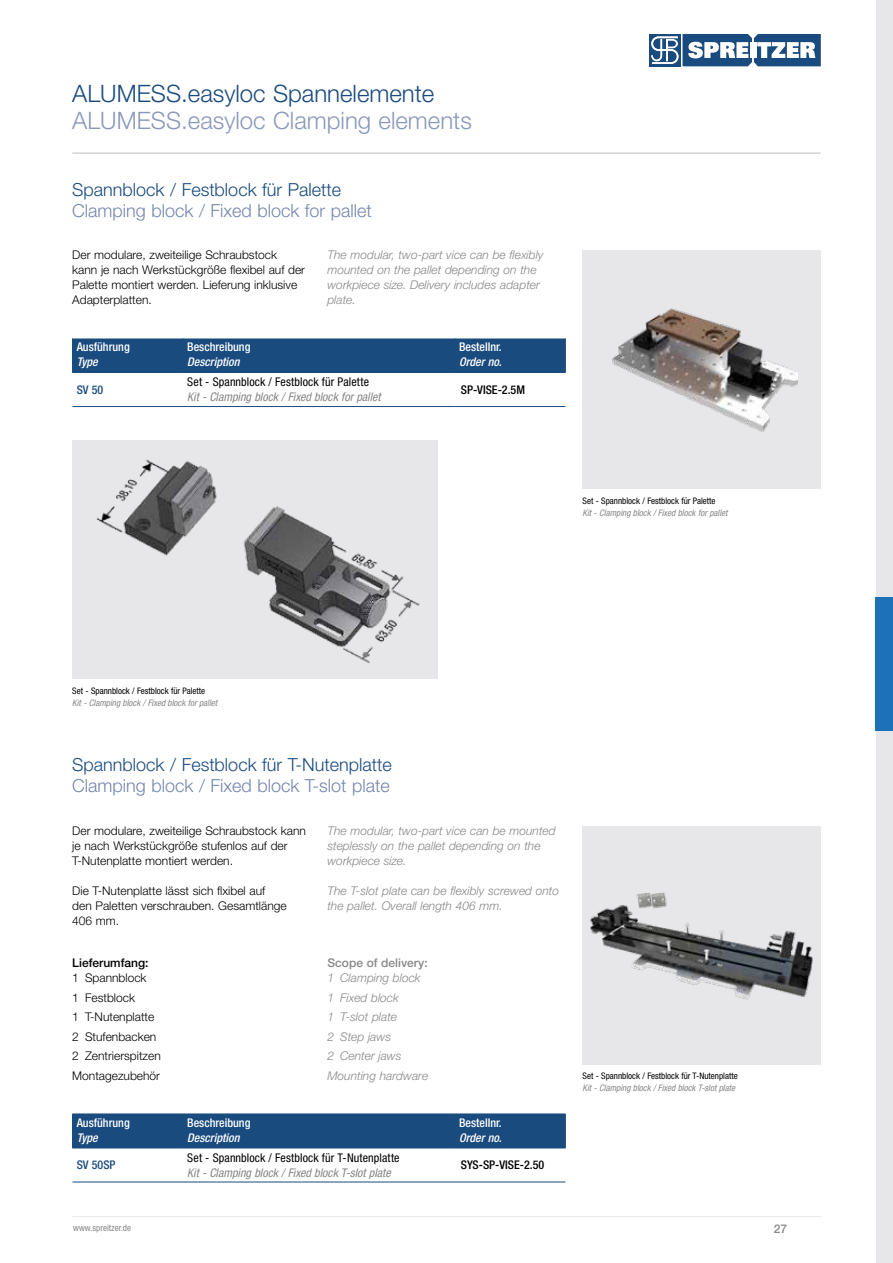
<style>
.page{position:relative;width:893px;height:1263px;background:#fff}
.page>*{position:absolute;margin:0;border:0;box-sizing:border-box;transform-origin:0 0}
.t1{font:300 24px "Helvetica Neue LT Std";color:#8a98ba}
.t2{font:300 24px "Helvetica Neue LT Std";color:#1a4b7e}
.t3{font:300 18px "Helvetica Neue LT Std";color:#7486ad}
.t4{font:300 18px "Helvetica Neue LT Std";color:#1a4b7e}
.t5{font:300 12px/15px "Helvetica Neue LT Std";color:#000}
.t6{font:italic 300 12px/15px "Helvetica Neue LT Std";color:#878787}
.t7{font:italic condensed 12px "Helvetica Neue LT Std";color:#878787}
.t8{font:condensed 12px "Helvetica Neue LT Std";letter-spacing:.01em;color:#000}
.t9{font:500 condensed 12px "Helvetica Neue LT Std";color:#fff}
.t10{font:italic 500 condensed 12px "Helvetica Neue LT Std";color:#fff}
.t11{font:500 condensed 12px "Helvetica Neue LT Std";color:#000}
.t12{font:500 12px "Helvetica Neue LT Std";color:#878787}
.t13{font:500 12px "Helvetica Neue LT Std";color:#000}
.t14{font:500 condensed 12px "Helvetica Neue LT Std";color:#1a4b7e}
.t15{font:italic condensed 9px "Helvetica Neue LT Std";color:#878787}
.t16{font:condensed 9px "Helvetica Neue LT Std";color:#000}
.t17{font:condensed 9px "Helvetica Neue LT Std";color:#878787}
</style>
<div class="page">
<hr style="left:72px;top:153px;width:749px;height:1px;background:#bdbec4">
<hr style="left:72px;top:1216px;width:749px;height:1px;background:#e7e7ea">
<div style="left:876px;top:0;width:17px;height:1263px;background:#e7e7ea"></div>
<div style="left:649px;top:34px;width:32px;height:32px;background:#1a4b7e"></div>
<svg style="left:651px;top:34px;width:170px;height:32px"></svg>
<div style="left:583px;top:251px;width:238px;height:238px;background:#e7e7ea"></div>
<img style="left:612px;top:308px;width:185px;height:124px">
<div style="left:583px;top:826px;width:238px;height:238px;background:#e7e7ea"></div>
<img style="left:590px;top:892px;width:223px;height:108px">
<div style="left:73px;top:338px;width:492px;height:34px;background:#1a4b7e"></div>
<hr style="left:455px;top:338px;width:1px;height:34px;background:#1a4b7e">
<hr style="left:183px;top:338px;width:1px;height:34px;background:#1a4b7e">
<hr style="left:565px;top:338px;width:1px;height:34px;background:#1a4b7e">
<hr style="left:72px;top:338px;width:1px;height:34px;background:#1a4b7e">
<hr style="left:72px;top:372px;width:111px;height:1px;background:#1a4b7e">
<hr style="left:183px;top:372px;width:272px;height:1px;background:#1a4b7e">
<hr style="left:455px;top:372px;width:111px;height:1px;background:#1a4b7e">
<hr style="left:72px;top:406px;width:111px;height:1px;background:#1a4b7e">
<hr style="left:183px;top:406px;width:272px;height:1px;background:#1a4b7e">
<hr style="left:455px;top:406px;width:110px;height:1px;background:#1a4b7e">
<div style="left:73px;top:1115px;width:492px;height:33px;background:#1a4b7e"></div>
<hr style="left:455px;top:1114px;width:1px;height:34px;background:#1a4b7e">
<hr style="left:183px;top:1114px;width:1px;height:34px;background:#1a4b7e">
<hr style="left:565px;top:1114px;width:1px;height:34px;background:#1a4b7e">
<hr style="left:72px;top:1114px;width:111px;height:1px;background:#1a4b7e">
<hr style="left:72px;top:1114px;width:1px;height:34px;background:#1a4b7e">
<hr style="left:183px;top:1114px;width:272px;height:1px;background:#1a4b7e">
<hr style="left:455px;top:1114px;width:111px;height:1px;background:#1a4b7e">
<hr style="left:72px;top:1148px;width:111px;height:1px;background:#1a4b7e">
<hr style="left:183px;top:1148px;width:272px;height:1px;background:#1a4b7e">
<hr style="left:455px;top:1148px;width:111px;height:1px;background:#1a4b7e">
<hr style="left:72px;top:1182px;width:111px;height:1px;background:#1a4b7e">
<hr style="left:183px;top:1182px;width:272px;height:1px;background:#1a4b7e">
<hr style="left:455px;top:1182px;width:110px;height:1px;background:#1a4b7e">
<div style="left:72px;top:441px;width:366px;height:238px;background:#e7e7ea"></div>
<img style="left:97px;top:459px;width:323px;height:204px">
<div style="left:876px;top:598px;width:17px;height:133px;background:#1d71b8"></div>
<h1 class="t2" style="left:72px;top:79px;width:364px">ALUMESS.easyloc Spannelemente</h1>
<h1 class="t1" style="left:72px;top:106px;width:401px">ALUMESS.easyloc Clamping elements</h1>
<h2 class="t4" style="left:72px;top:178px;width:270px">Spannblock / Festblock für Palette</h2>
<h2 class="t3" style="left:72px;top:199px;width:301px">Clamping block / Fixed block for pallet</h2>
<p class="t5" style="left:72px;top:247px;width:234px">Der modulare, zweiteilige Schraubstock kann je nach Werkstückgröße flexibel auf der Palette montiert werden. Lieferung inklusive Adapterplatten.</p>
<p class="t9" style="left:77px;top:340px;width:55px">Ausführung</p>
<p class="t10" style="left:77px;top:355px;width:23px">Type</p>
<p class="t6" style="left:327px;top:248px;width:218px">The modular, two-part vice can be flexibly mounted on the pallet depending on the workpiece size. Delivery includes adapter plate.</p>
<p class="t9" style="left:187px;top:340px;width:65px">Beschreibung</p>
<p class="t10" style="left:187px;top:355px;width:54px">Description</p>
<p class="t9" style="left:459px;top:340px;width:44px">Bestellnr.</p>
<p class="t10" style="left:459px;top:355px;width:44px">Order no.</p>
<p class="t14" style="left:77px;top:382px;width:28px">SV 50</p>
<p class="t8" style="left:187px;top:375px;width:183px">Set - Spannblock / Festblock für Palette</p>
<p class="t7" style="left:187px;top:390px;width:195px">Kit - Clamping block / Fixed block for pallet</p>
<p class="t11" style="left:461px;top:382px;width:66px">SP-VISE-2.5M</p>
<p class="t16" style="left:583px;top:496px;width:134px">Set - Spannblock / Festblock für Palette</p>
<p class="t15" style="left:583px;top:508px;width:146px">Kit - Clamping block / Fixed block for pallet</p>
<p class="t16" style="left:72px;top:685px;width:134px">Set - Spannblock / Festblock für Palette</p>
<p class="t15" style="left:72px;top:697px;width:146px">Kit - Clamping block / Fixed block for pallet</p>
<h2 class="t4" style="left:72px;top:753px;width:321px">Spannblock / Festblock für T-Nutenplatte</h2>
<h2 class="t3" style="left:72px;top:774px;width:319px">Clamping block / Fixed block T-slot plate</h2>
<p class="t5" style="left:72px;top:823px;width:235px">Der modulare, zweiteilige Schraubstock kann je nach Werkstückgröße stufenlos auf der<br>T-Nutenplatte montiert werden.</p>
<p class="t5" style="left:72px;top:883px;width:216px">Die T-Nutenplatte lässt sich flxibel auf den Paletten verschrauben. Gesamtlänge<br>406 mm.</p>
<p class="t6" style="left:327px;top:823px;width:230px">The modular, two-part vice can be mounted steplessly on the pallet depending on the workpiece size.</p>
<p class="t6" style="left:327px;top:883px;width:233px">The T-slot plate can be flexibly screwed onto the pallet. Overall length 406 mm.</p>
<p class="t13" style="left:72px;top:956px;width:78px">Lieferumfang:</p>
<p class="t5" style="left:72px;top:968px;width:90px;line-height:19.5px">1 Spannblock<br>1 Festblock<br>1 T-Nutenplatte<br>2 Stufenbacken<br>2 Zentrierspitzen<br>Montagezubehör</p>
<p class="t12" style="left:327px;top:956px;width:102px">Scope of delivery:</p>
<p class="t6" style="left:327px;top:968px;width:102px;line-height:19.5px">1 Clamping block<br>1 Fixed block<br>1 T-slot plate<br>2 Step jaws<br>2 Center jaws<br>Mounting hardware</p>
<p class="t9" style="left:77px;top:1115px;width:55px">Ausführung</p>
<p class="t10" style="left:77px;top:1130px;width:23px">Type</p>
<p class="t9" style="left:187px;top:1115px;width:65px">Beschreibung</p>
<p class="t10" style="left:187px;top:1130px;width:54px">Description</p>
<p class="t9" style="left:459px;top:1115px;width:44px">Bestellnr.</p>
<p class="t10" style="left:459px;top:1130px;width:44px">Order no.</p>
<p class="t14" style="left:77px;top:1158px;width:40px">SV 50SP</p>
<p class="t8" style="left:187px;top:1150px;width:214px">Set - Spannblock / Festblock für T-Nutenplatte</p>
<p class="t7" style="left:187px;top:1165px;width:205px">Kit - Clamping block / Fixed block T-slot plate</p>
<p class="t11" style="left:461px;top:1158px;width:85px">SYS-SP-VISE-2.50</p>
<p class="t16" style="left:583px;top:1071px;width:157px">Set - Spannblock / Festblock für T-Nutenplatte</p>
<p class="t15" style="left:583px;top:1083px;width:154px">Kit - Clamping block / Fixed block T-slot plate</p>
<p class="t17" style="left:73px;top:1222px;width:59px">www.spreitzer.de</p>
<p class="t12" style="left:774px;top:1222px;width:15px">27</p>
</div>
